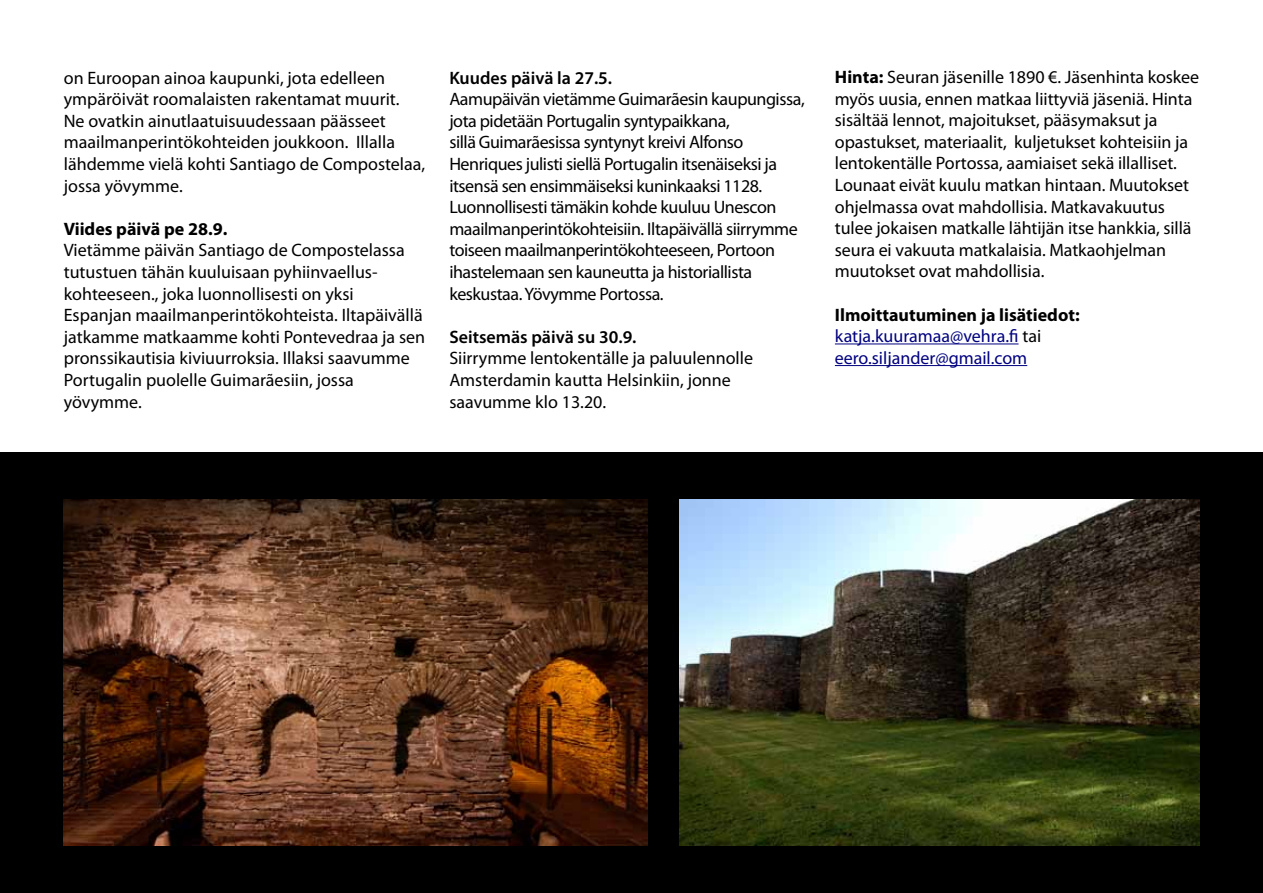
<style>
.page{position:relative;width:1263px;height:893px;background:#fff}
.page>*{position:absolute;margin:0;border:0;box-sizing:border-box;transform-origin:0 0}
.t1{font:18px/21.6px "Myriad Pro";letter-spacing:-.005em;color:#000}
.t2{font:18px/21.6px "Myriad Pro";letter-spacing:-.025em;color:#000}
.t3{font:18px/21.6px "Myriad Pro";color:#000080}
.t4{font:600 18px "Myriad Pro";color:#000}
.t5{font:700 18px "Myriad Pro";color:#000}
.s1{font-weight:700}
.s2{font-weight:700;color:#000}
.s3{color:#000}
</style>
<div class="page">
<hr style="left:835px;top:343px;width:183px;height:1px;background:#000080">
<hr style="left:835px;top:365px;width:192px;height:1px;background:#000080">
<div style="left:0;top:453px;width:1263px;height:440px;background:#000"></div>
<img style="left:679px;top:500px;width:520px;height:345px">
<img style="left:64px;top:500px;width:583px;height:345px">
<p class="t1" style="left:64px;top:67px;width:363px">on Euroopan ainoa kaupunki, jota edelleen ympäröivät roomalaisten rakentamat muurit.<br>Ne ovatkin ainutlaatuisuudessaan päässeet maailmanperintökohteiden joukkoon. Illalla lähdemme vielä kohti Santiago de Compostelaa, jossa yövymme.</p>
<p class="t5" style="left:64px;top:217px;width:165px">Viides päivä pe 28.9.</p>
<p class="t1" style="left:64px;top:239px;width:363px">Vietämme päivän Santiago de Compostelassa tutustuen tähän kuuluisaan pyhiinvaellus&shy;kohteeseen., joka luonnollisesti on yksi Espanjan maailmanperintökohteista. Iltapäivällä jatkamme matkaamme kohti Pontevedraa ja sen pronssikautisia kiviuurroksia. Illaksi saavumme Portugalin puolelle Guimarãesiin, jossa yövymme.</p>
<p class="t4" style="left:449px;top:66px;width:164px">Kuudes päivä la 27.5.</p>
<p class="t2" style="left:449px;top:88px;width:357px">Aamupäivän vietämme Guimarãesin kaupungissa, jota pidetään Portugalin syntypaikkana,<br>sillä Guimarãesissa syntynyt kreivi Alfonso Henriques julisti siellä Portugalin itsenäiseksi ja itsensä sen ensimmäiseksi kuninkaaksi 1128.<br>Luonnollisesti tämäkin kohde kuuluu Unescon maailmanperintökohteisiin. Iltapäivällä siirrymme toiseen maailmanperintökohteeseen, Portoon ihastelemaan sen kauneutta ja historiallista keskustaa. Yövymme Portossa.</p>
<p class="t4" style="left:449px;top:325px;width:189px">Seitsemäs päivä su 30.9.</p>
<p class="t1" style="left:449px;top:347px;width:305px">Siirrymme lentokentälle ja paluulennolle<br>Amsterdamin kautta Helsinkiin, jonne saavumme klo 13.20.</p>
<p class="t1" style="left:835px;top:66px;width:366px"><span class="s1">Hinta:</span> Seuran jäsenille 1890 €. Jäsenhinta koskee myös uusia, ennen matkaa liittyviä jäseniä. Hinta sisältää lennot, majoitukset, pääsymaksut ja opastukset, materiaalit, kuljetukset kohteisiin ja lentokentälle Portossa, aamiaiset sekä illalliset.<br>Lounaat eivät kuulu matkan hintaan. Muutokset ohjelmassa ovat mahdollisia. Matkavakuutus tulee jokaisen matkalle lähtijän itse hankkia, sillä seura ei vakuuta matkalaisia. Matkaohjelman muutokset ovat mahdollisia.</p>
<p class="t3" style="left:835px;top:303px;width:246px"><span class="s2">Ilmoittautuminen ja lisätiedot: </span>katja.kuuramaa@vehra.fi <span class="s3">tai </span>eero.siljander@gmail.com</p>
</div>
